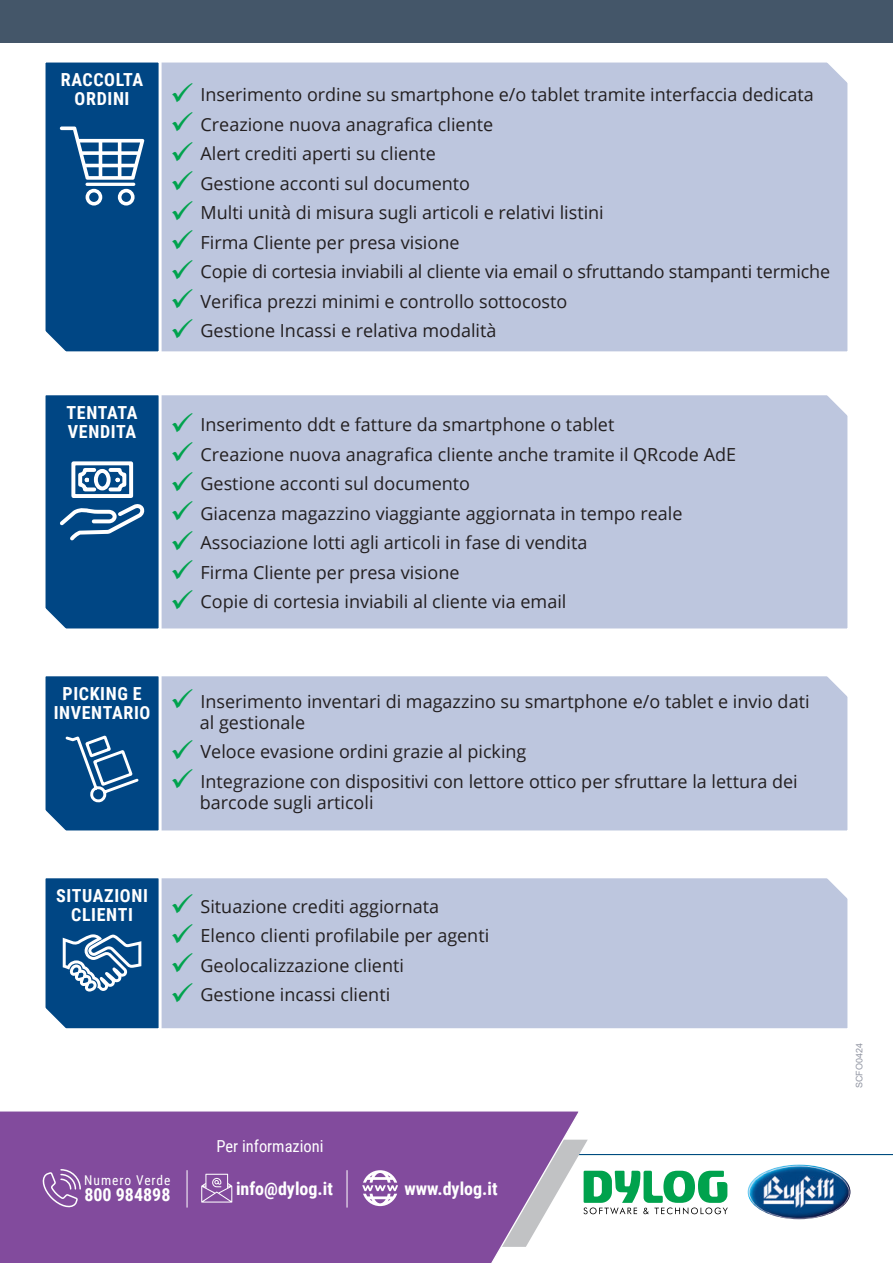
<style>
.page{position:relative;width:893px;height:1263px;background:#fff}
.page>*{position:absolute;margin:0;border:0;box-sizing:border-box;transform-origin:0 0}
.t1{font:18px/21px "Open Sans";color:#231f20}
.t2{font:700 18px "Roboto Condensed";color:#fff}
.t3{font:700 18px/19.5px "Roboto Condensed";letter-spacing:.02em;color:#fff;text-align:center}
.t4{font:16.5px "Roboto Condensed";color:#fff}
.t5{font:13.5px "Roboto Condensed";letter-spacing:.07em;color:#fff}
.t6{font:9px "Arial";color:#9195a2}
.s1{color:#00a24d}
.s2{font-family:"Roboto Condensed";font-weight:700;color:#fff}
</style>
<div class="page">
<div style="left:0;top:0;width:893px;height:43px;background:#445669"></div>
<hr style="left:0;top:1154px;width:893px;height:1px;background:#004684">
<svg style="left:588px;top:1171px;width:140px;height:43px"></svg>
<img style="left:748px;top:1164px;width:102px;height:55px">
<svg style="left:0;top:1111px;width:582px;height:152px;background:#8b59a3"></svg>
<svg style="left:41px;top:1168px;width:41px;height:47px;background:#9364aa"></svg>
<svg style="left:201px;top:1174px;width:31px;height:28px"></svg>
<svg style="left:362px;top:1170px;width:36px;height:36px"></svg>
<hr style="left:347px;top:1170px;width:1px;height:37px;background:#fff">
<hr style="left:187px;top:1170px;width:1px;height:37px;background:#fff">
<div style="left:163px;top:62px;width:685px;height:290px;background:#bdc6de"></div>
<svg style="left:45px;top:62px;width:118px;height:290px;background:#18578f"></svg>
<hr style="left:86px;top:183px;width:49px;height:3px;background:#fff;border-radius:2px">
<div style="left:163px;top:395px;width:685px;height:234px;background:#bdc6de"></div>
<svg style="left:45px;top:395px;width:118px;height:234px;background:#1a5990"></svg>
<div style="left:71px;top:461px;width:62px;height:37px;border:4px solid #fff"></div>
<div style="left:163px;top:676px;width:685px;height:155px;background:#bdc6de"></div>
<svg style="left:45px;top:676px;width:118px;height:155px;background:#1b5991"></svg>
<div style="left:163px;top:878px;width:685px;height:151px;background:#bdc6de"></div>
<svg style="left:45px;top:878px;width:118px;height:151px;background:#246095"></svg>
<p class="t3" style="left:61px;top:69px;width:84px">RACCOLTA<br>ORDINI</p>
<p class="t1" style="left:170px;top:84px;width:645px"><span class="s1">✓</span> Inserimento ordine su smartphone e/o tablet tramite interfaccia dedicata</p>
<p class="t1" style="left:170px;top:113px;width:325px"><span class="s1">✓</span> Creazione nuova anagrafica cliente</p>
<p class="t1" style="left:170px;top:143px;width:267px"><span class="s1">✓</span> Alert crediti aperti su cliente</p>
<p class="t1" style="left:170px;top:172px;width:302px"><span class="s1">✓</span> Gestione acconti sul documento</p>
<p class="t1" style="left:170px;top:202px;width:435px"><span class="s1">✓</span> Multi unità di misura sugli articoli e relativi listini</p>
<p class="t1" style="left:170px;top:231px;width:291px"><span class="s1">✓</span> Firma Cliente per presa visione</p>
<p class="t1" style="left:170px;top:261px;width:661px"><span class="s1">✓</span> Copie di cortesia inviabili al cliente via email o sfruttando stampanti termiche</p>
<p class="t1" style="left:170px;top:290px;width:399px"><span class="s1">✓</span> Verifica prezzi minimi e controllo sottocosto</p>
<p class="t1" style="left:170px;top:320px;width:328px"><span class="s1">✓</span> Gestione Incassi e relativa modalità</p>
<p class="t2" style="left:67px;top:399px;width:73px">TENTATA</p>
<p class="t1" style="left:68px;top:414px;width:548px"><span class="s2">VENDITA</span> <span class="s1">✓</span> Inserimento ddt e fatture da smartphone o tablet</p>
<p class="t1" style="left:170px;top:443px;width:567px"><span class="s1">✓</span> Creazione nuova anagrafica cliente anche tramite il QRcode AdE</p>
<p class="t1" style="left:170px;top:473px;width:302px"><span class="s1">✓</span> Gestione acconti sul documento</p>
<p class="t1" style="left:170px;top:502px;width:514px"><span class="s1">✓</span> Giacenza magazzino viaggiante aggiornata in tempo reale</p>
<p class="t1" style="left:170px;top:532px;width:419px"><span class="s1">✓</span> Associazione lotti agli articoli in fase di vendita</p>
<p class="t1" style="left:170px;top:561px;width:291px"><span class="s1">✓</span> Firma Cliente per presa visione</p>
<p class="t1" style="left:170px;top:591px;width:398px"><span class="s1">✓</span> Copie di cortesia inviabili al cliente via email</p>
<p class="t3" style="left:62px;top:683px;width:81px">PICKING E</p>
<p class="t1" style="left:200px;top:690px;width:611px;text-indent:-146px"><span class="s2">INVENTARIO</span> <span class="s1">✓</span> Inserimento inventari di magazzino su smartphone e/o tablet e invio dati al gestionale</p>
<p class="t1" style="left:170px;top:741px;width:358px"><span class="s1">✓</span> Veloce evasione ordini grazie al picking</p>
<p class="t1" style="left:200px;top:770px;width:599px;text-indent:-30px"><span class="s1">✓</span> Integrazione con dispositivi con lettore ottico per sfruttare la lettura dei barcode sugli articoli</p>
<p class="t3" style="left:56px;top:885px;width:93px">SITUAZIONI</p>
<p class="t1" style="left:71px;top:895px;width:370px"><span class="s2">CLIENTI</span> <span class="s1">✓</span> Situazione crediti aggiornata</p>
<p class="t1" style="left:170px;top:925px;width:321px"><span class="s1">✓</span> Elenco clienti profilabile per agenti</p>
<p class="t1" style="left:170px;top:954px;width:235px"><span class="s1">✓</span> Geolocalizzazione clienti</p>
<p class="t1" style="left:170px;top:984px;width:222px"><span class="s1">✓</span> Gestione incassi clienti</p>
<p class="t4" style="left:216px;top:1134px;width:109px">Per informazioni</p>
<p class="t5" style="left:84px;top:1170px;width:88px">Numero Verde</p>
<p class="t2" style="left:84px;top:1182px;width:88px">800 984898</p>
<p class="t2" style="left:236px;top:1176px;width:98px">info@dylog.it</p>
<p class="t2" style="left:404px;top:1176px;width:95px">www.dylog.it</p>
<p class="t6" style="left:853px;top:1088px;width:47px;rotate:-90deg">SCFO0424</p>
</div>
